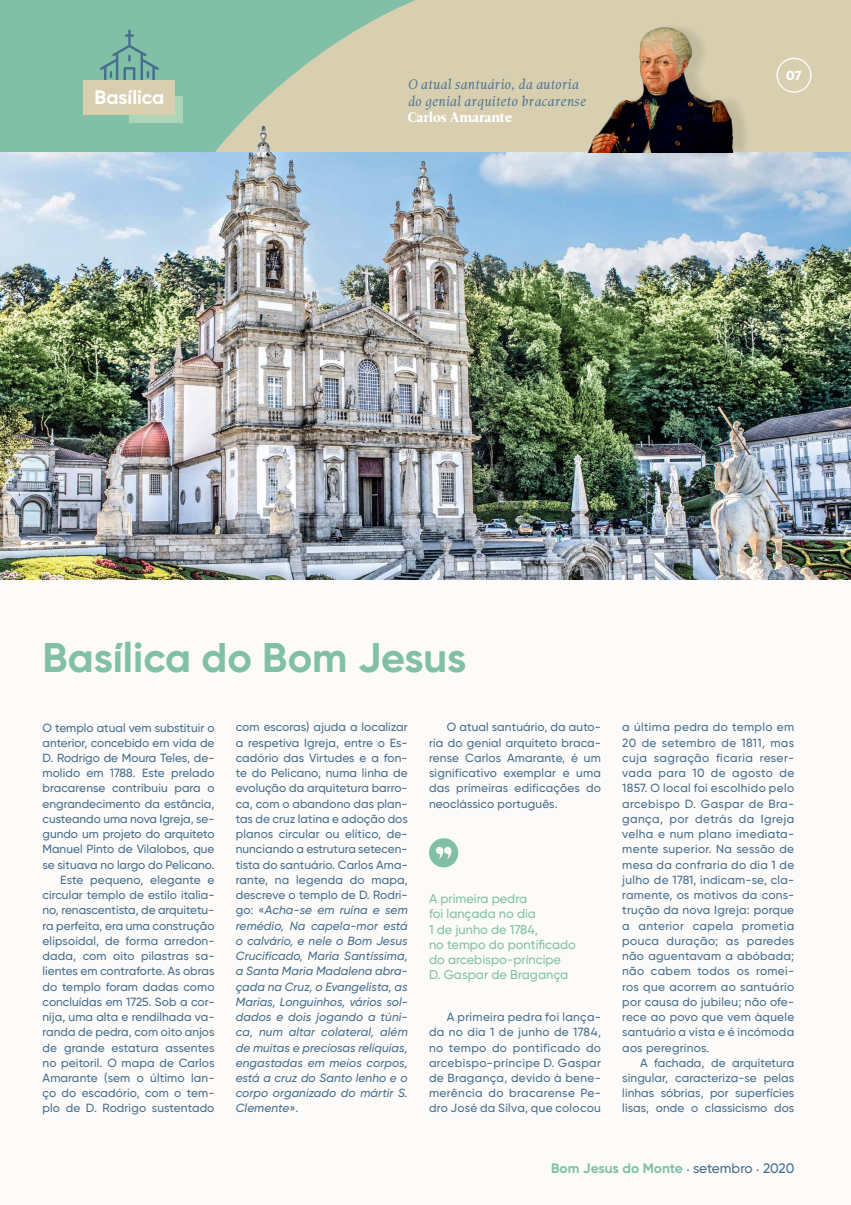
<style>
.page{position:relative;width:851px;height:1205px;background:#fff}
.page>*{position:absolute;margin:0;border:0;box-sizing:border-box;transform-origin:0 0}
.t1{font:700 41.38px "Gilroy";color:#81c0a7}
.t2{font:700 19.5px "Gilroy";color:#fff}
.t3{font:13.75px/16.5px "Leitura Italic 1";color:#476e8c}
.t4{font:700 13.75px "Gilroy";color:#81c0a7}
.t5{font:13.75px "Leitura Roman 4";color:#fff}
.t6{font:500 12.75px/15.2px "Gilroy";color:#81c0a7}
.t7{font:900 12.5px "Verlag";color:#fff}
.t8{font:500 11.88px/15.2px "Gilroy";letter-spacing:.005em;color:#476e8c;text-align:justify}
.t9{font:italic 500 11.88px/15.2px "Gilroy";letter-spacing:.005em;color:#476e8c;text-align:justify}
.s1{font-style:normal}
.s2{font-weight:500;color:#476e8c}
</style>
<div class="page">
<div style="left:0;top:0;width:850px;height:1205px;background:#fcfbfa"></div>
<div style="left:0;top:0;width:454px;height:153px;background:#81c0a7"></div>
<svg style="left:214px;top:0;width:636px;height:153px;fill:#d8cfb0"></svg>
<img style="left:0;top:153px;width:850px;height:426px">
<img style="left:256px;top:125px;width:16px;height:29px">
<div style="left:129px;top:96px;width:53px;height:27px;background:#add6b7"></div>
<svg style="left:100px;top:29px;width:59px;height:51px"></svg>
<div style="left:84px;top:80px;width:91px;height:35px;background:#d8cfb0"></div>
<div style="left:594px;top:21px;width:157px;height:138px;background:#000;opacity:.1"></div>
<img style="left:566px;top:23px;width:190px;height:129px">
<div style="left:429px;top:838px;width:29px;height:29px;background:#81c0a7;border-radius:50%"></div>
<svg style="left:436px;top:847px;width:15px;height:12px"></svg>
<div style="left:776px;top:58px;width:35px;height:35px;border:1px solid #fff;border-radius:50%"></div>
<h2 class="t2" style="left:94px;top:85px;width:71px">Basílica</h2>
<p class="t3" style="left:407px;top:76px;width:180px">O atual santuário, da autoria do genial arquiteto bracarense</p>
<p class="t5" style="left:407px;top:109px;width:106px">Carlos Amarante</p>
<p class="t7" style="left:785px;top:65px;width:18px">07</p>
<h1 class="t1" style="left:43px;top:632px;width:425px">Basílica do Bom Jesus</h1>
<p class="t8" style="left:43px;top:719px;width:173px;text-align:right">O templo atual vem substituir o anterior, concebido em vida de<br>D. Rodrigo de Moura Teles, de&shy;molido em 1788. Este prelado bracarense contribuiu para o engrandecimento da estância, custeando uma nova Igreja, se&shy;gundo um projeto do arquiteto<br>Manuel Pinto de Vilalobos, que se situava no largo do Pelicano.<br>Este pequeno, elegante e circular templo de estilo italia&shy;no, renascentista, de arquitetu&shy;ra perfeita, era uma construção elipsoidal, de forma arredon&shy;dada, com oito pilastras sa&shy;lientes em contraforte. As obras do templo foram dadas como concluídas em 1725. Sob a cor&shy;nija, uma alta e rendilhada va&shy;randa de pedra, com oito anjos de grande estatura assentes no peitoril. O mapa de Carlos<br>Amarante (sem o último lan&shy;ço do escadório, com o tem&shy;plo de D. Rodrigo sustentado</p>
<p class="t9" style="left:236px;top:719px;width:173px"><span class="s1">com escoras) ajuda a localizar a respetiva Igreja, entre o Es&shy;cadório das Virtudes e a fon&shy;te do Pelicano, numa linha de evolução da arquitetura barro&shy;ca, com o abandono das plan&shy;tas de cruz latina e adoção dos planos circular ou elítico, de&shy;nunciando a estrutura setecen&shy;tista do santuário. Carlos Ama&shy;rante, na legenda do mapa, descreve o templo de D. Rodri&shy;go: «</span>Acha-se em ruína e sem remédio, Na capela-mor está o calvário, e nele o Bom Jesus Crucificado, Maria Santíssima, a Santa Maria Madalena abra&shy;çada na Cruz, o Evangelista, as Marias, Longuinhos, vários sol&shy;dados e dois jogando a túni&shy;ca, num altar colateral, além de muitas e preciosas relíquias, engastadas em meios corpos, está a cruz do Santo lenho e o corpo organizado do mártir S.<br>Clemente<span class="s1">».</span></p>
<p class="t8" style="left:429px;top:719px;width:173px;text-indent:18px">O atual santuário, da auto&shy;ria do genial arquiteto braca&shy;rense Carlos Amarante, é um significativo exemplar e uma das primeiras edificações do neoclássico português.</p>
<p class="t6" style="left:429px;top:891px;width:148px">A primeira pedra<br>foi lançada no dia<br>1 de junho de 1784,<br>no tempo do pontificado do arcebispo-príncipe<br>D. Gaspar de Bragança</p>
<p class="t8" style="left:429px;top:1009px;width:173px;text-indent:18px">A primeira pedra foi lança&shy;da no dia 1 de junho de 1784, no tempo do pontificado do arcebispo-príncipe D. Gaspar de Bragança, devido à bene&shy;merência do bracarense Pe&shy;dro José da Silva, que colocou</p>
<p class="t8" style="left:622px;top:719px;width:173px">a última pedra do templo em 20 de setembro de 1811, mas cuja sagração ficaria reser&shy;vada para 10 de agosto de 1857. O local foi escolhido pelo arcebispo D. Gaspar de Bra&shy;gança, por detrás da Igreja velha e num plano imediata&shy;mente superior. Na sessão de mesa da confraria do dia 1 de julho de 1781, indicam-se, cla&shy;ramente, os motivos da cons&shy;trução da nova Igreja: porque a anterior capela prometia pouca duração; as paredes não aguentavam a abóbada; não cabem todos os romei&shy;ros que acorrem ao santuário por causa do jubileu; não ofe&shy;rece ao povo que vem àquele santuário a vista e é incómoda aos peregrinos.</p>
<p class="t8" style="left:622px;top:1055px;width:173px;text-indent:18px">A fachada, de arquitetura singular, caracteriza-se pelas linhas sóbrias, por superfícies lisas, onde o classicismo dos</p>
<p class="t4" style="left:551px;top:1160px;width:245px">Bom Jesus do Monte <span class="s2">· setembro · 2020</span></p>
</div>
